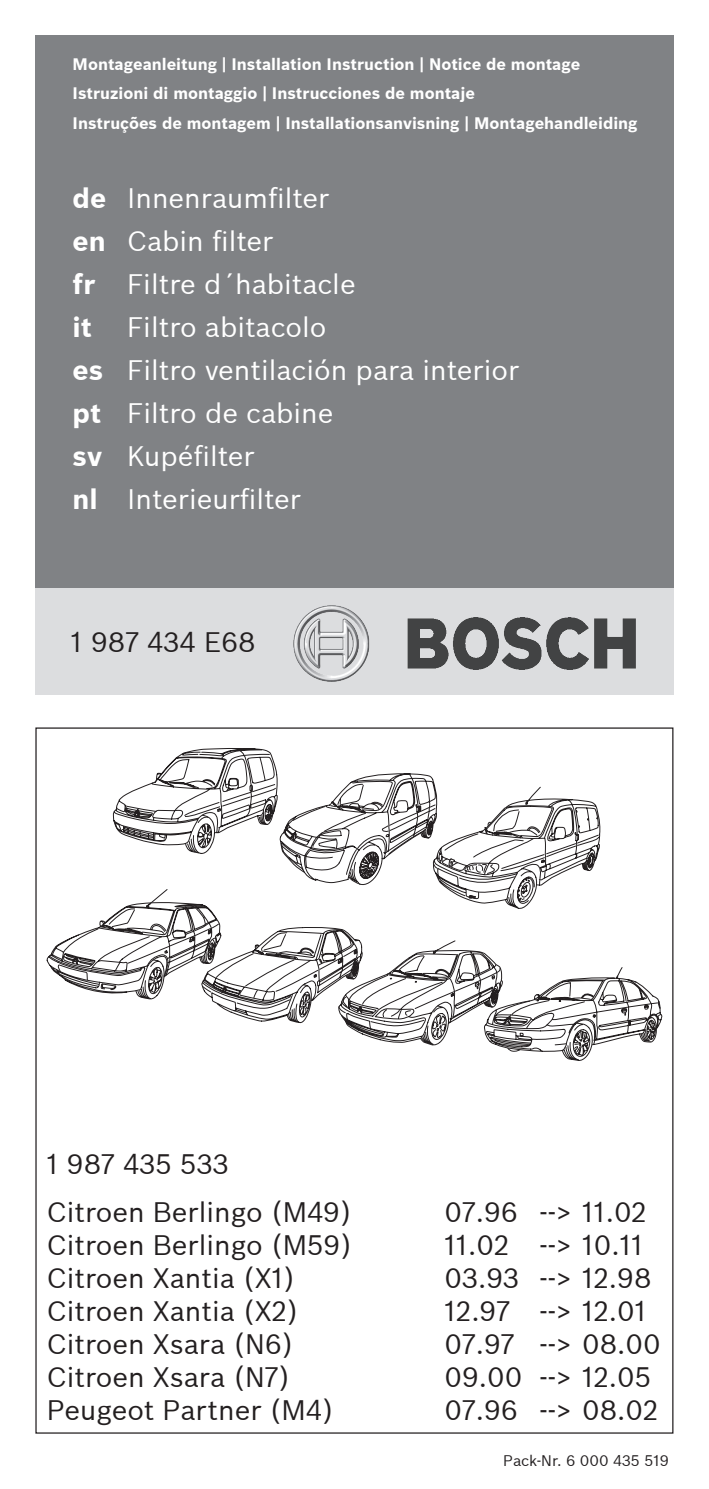
<style>
.page{position:relative;width:709px;height:1489px;background:#fff}
.page>*{position:absolute;margin:0;border:0;box-sizing:border-box;transform-origin:0 0}
.t1{font:27.5px/47.2px "Bosch Sans LF";color:#231f20}
.t2{font:27.5px/43px "Bosch Sans LF";color:#fff}
.t3{font:700 16.25px/29.5px "Bosch Sans LF";color:#fff}
.t4{font:15px "Bosch Sans LF";color:#231f20}
.s1{font-weight:700}
</style>
<div class="page">
<div style="left:35px;top:35px;width:638px;height:553px;background:#808285"></div>
<div style="left:35px;top:588px;width:638px;height:106px;background:#dcdddf"></div>
<img style="left:293px;top:605px;width:343px;height:77px">
<svg style="left:49px;top:748px;width:606px;height:313px"></svg>
<p class="t3" style="left:73px;top:49px;width:566px">Montageanleitung | Installation Instruction | Notice de montage<br>Istruzioni di montaggio | Instrucciones de montaje<br>Instruções de montagem | Installationsanvisning | Montagehandleiding</p>
<p class="t2" style="left:73px;top:176px;width:284px"><span class="s1">de</span> Innenraumfilter <span class="s1">en</span> Cabin filter<br><span class="s1">fr</span> Filtre d´habitacle <span class="s1">it</span></p>
<p class="t2" style="left:73px;top:305px;width:448px;text-indent:55px">Filtro abitacolo<br><span class="s1">es</span> Filtro ventilación para interior <span class="s1">pt</span> Filtro de cabine<br><span class="s1">sv</span> Kupéfilter<br><span class="s1">nl</span> Interieurfilter</p>
<p class="t1" style="left:71px;top:618px;width:186px">1 987 434 E68</p>
<p class="t1" style="left:47px;top:1140px;width:306px">1 987 435 533<br>Citroen Berlingo (M49)</p>
<p class="t1" style="left:444px;top:1187px;width:204px">07.96 --&gt; 11.02</p>
<p class="t1" style="left:47px;top:1220px;width:307px">Citroen Berlingo (M59)</p>
<p class="t1" style="left:444px;top:1220px;width:200px">11.02 --&gt; 10.11</p>
<p class="t1" style="left:47px;top:1253px;width:250px">Citroen Xantia (X1)</p>
<p class="t1" style="left:444px;top:1253px;width:208px">03.93 --&gt; 12.98</p>
<p class="t1" style="left:47px;top:1286px;width:253px">Citroen Xantia (X2)</p>
<p class="t1" style="left:444px;top:1286px;width:204px">12.97 --&gt; 12.01</p>
<p class="t1" style="left:47px;top:1319px;width:248px">Citroen Xsara (N6)</p>
<p class="t1" style="left:444px;top:1319px;width:218px">07.97 --&gt; 08.00</p>
<p class="t1" style="left:47px;top:1352px;width:245px">Citroen Xsara (N7)</p>
<p class="t1" style="left:444px;top:1352px;width:208px">09.00 --&gt; 12.05</p>
<p class="t1" style="left:47px;top:1385px;width:288px">Peugeot Partner (M4)</p>
<p class="t1" style="left:444px;top:1385px;width:215px">07.96 --&gt; 08.02</p>
<p class="t4" style="left:503px;top:1451px;width:167px">Pack-Nr. 6 000 435 519</p>
</div>
